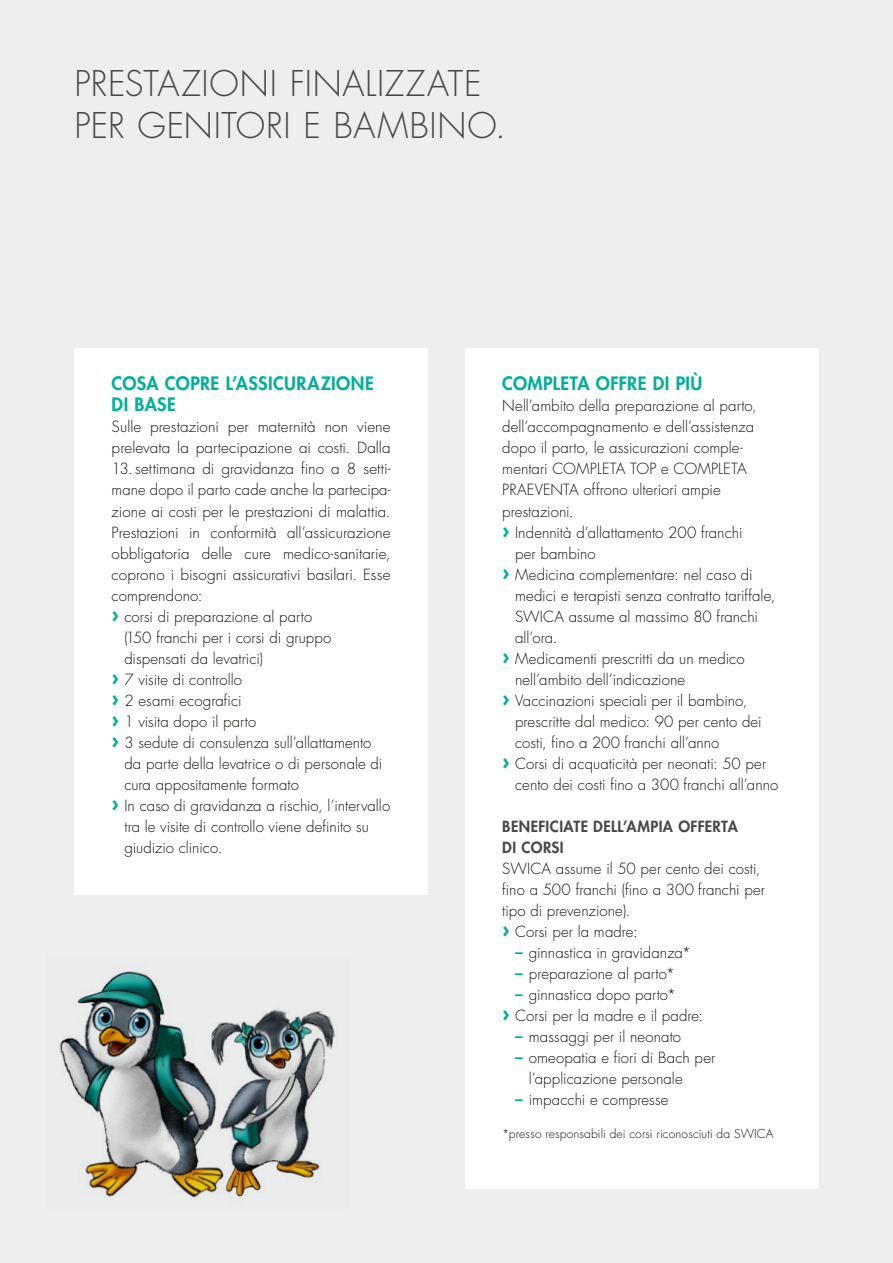
<style>
.page{position:relative;width:893px;height:1263px;background:#edeeee}
.page>*{position:absolute;margin:0;border:0;box-sizing:border-box;transform-origin:0 0}
.t1{font:300 34.5px/42px "Futura Std";letter-spacing:.02em;color:#474847}
.t2{font:800 18px/21px "Futura Std";letter-spacing:.02em;color:#00af9a}
.t3{font:300 15px/21px "Futura Std";letter-spacing:.005em;color:#12120d}
.t4{font:800 15px/21px "Futura Std";letter-spacing:.03em;color:#474847}
.t5{font:300 12px "Futura Std";letter-spacing:.01em;color:#12120d}
.s1{font-weight:700;font-size:21px;color:#00af9a}
.s2{font-weight:800;color:#00af9a}
</style>
<div class="page">
<img style="left:59px;top:971px;width:277px;height:227px">
<div style="left:74px;top:348px;width:354px;height:546px;background:#fff"></div>
<div style="left:465px;top:348px;width:354px;height:840px;background:#fff"></div>
<h1 class="t1" style="left:74px;top:64px;width:433px">PRESTAZIONI FINALIZZATE<br>PER GENITORI E BAMBINO.</h1>
<p class="t2" style="left:112px;top:373px;width:264px">COSA COPRE L’ASSICURAZIONE<br>DI BASE</p>
<p class="t3" style="left:112px;top:417px;width:281px">Sulle prestazioni per maternità non viene</p>
<p class="t3" style="left:112px;top:438px;width:281px">prelevata la partecipazione ai costi. Dalla</p>
<p class="t3" style="left:112px;top:459px;width:281px">13.settimana di gravidanza fino a 8 setti-</p>
<p class="t3" style="left:112px;top:480px;width:281px">mane dopo il parto cade anche la partecipa-</p>
<p class="t3" style="left:112px;top:501px;width:281px">zione ai costi per le prestazioni di malattia.</p>
<p class="t3" style="left:112px;top:522px;width:281px">Prestazioni in conformità all’assicurazione</p>
<p class="t3" style="left:112px;top:543px;width:281px">obbligatoria delle cure medico-sanitarie,</p>
<p class="t3" style="left:112px;top:564px;width:280px">coprono i bisogni assicurativi basilari. Esse</p>
<p class="t3" style="left:112px;top:585px;width:92px">comprendono:</p>
<p class="t3" style="left:112px;top:606px;width:202px"><span class="s1">›</span> corsi di preparazione al parto</p>
<p class="t3" style="left:124px;top:627px;width:209px">(150 franchi per i corsi di gruppo</p>
<p class="t3" style="left:124px;top:648px;width:140px">dispensati da levatrici)</p>
<p class="t3" style="left:112px;top:669px;width:132px"><span class="s1">›</span> 7 visite di controllo</p>
<p class="t3" style="left:112px;top:690px;width:131px"><span class="s1">›</span> 2 esami ecografici</p>
<p class="t3" style="left:112px;top:711px;width:146px"><span class="s1">›</span> 1 visita dopo il parto</p>
<p class="t3" style="left:112px;top:732px;width:261px"><span class="s1">›</span> 3 sedute di consulenza sull’allattamento</p>
<p class="t3" style="left:124px;top:753px;width:260px">da parte della levatrice o di personale di</p>
<p class="t3" style="left:124px;top:774px;width:176px">cura appositamente formato</p>
<p class="t3" style="left:112px;top:795px;width:280px"><span class="s1">›</span> In caso di gravidanza a rischio, l’intervallo</p>
<p class="t3" style="left:124px;top:816px;width:246px">tra le visite di controllo viene definito su</p>
<p class="t3" style="left:124px;top:837px;width:100px">giudizio clinico.</p>
<p class="t2" style="left:502px;top:373px;width:202px">COMPLETA OFFRE DI PIÙ</p>
<p class="t3" style="left:502px;top:396px;width:256px">Nell’ambito della preparazione al parto,</p>
<p class="t3" style="left:502px;top:417px;width:253px">dell’accompagnamento e dell’assistenza</p>
<p class="t3" style="left:502px;top:438px;width:242px">dopo il parto, le assicurazioni comple-</p>
<p class="t3" style="left:502px;top:459px;width:246px">mentari COMPLETA TOP e COMPLETA</p>
<p class="t3" style="left:502px;top:480px;width:220px">PRAEVENTA offrono ulteriori ampie</p>
<p class="t3" style="left:502px;top:501px;width:73px">prestazioni.</p>
<p class="t3" style="left:502px;top:522px;width:242px"><span class="s1">›</span> Indennità d’allattamento 200 franchi</p>
<p class="t3" style="left:515px;top:543px;width:82px">per bambino</p>
<p class="t3" style="left:502px;top:564px;width:252px"><span class="s1">›</span> Medicina complementare: nel caso di</p>
<p class="t3" style="left:515px;top:585px;width:262px">medici e terapisti senza contratto tariffale,</p>
<p class="t3" style="left:515px;top:606px;width:245px">SWICA assume al massimo 80 franchi</p>
<p class="t3" style="left:515px;top:627px;width:44px">all’ora.</p>
<p class="t3" style="left:502px;top:648px;width:244px"><span class="s1">›</span> Medicamenti prescritti da un medico</p>
<p class="t3" style="left:515px;top:669px;width:172px">nell’ambito dell’indicazione</p>
<p class="t3" style="left:502px;top:690px;width:247px"><span class="s1">›</span> Vaccinazioni speciali per il bambino,</p>
<p class="t3" style="left:515px;top:711px;width:248px">prescritte dal medico: 90 per cento dei</p>
<p class="t3" style="left:515px;top:732px;width:206px">costi, fino a 200 franchi all’anno</p>
<p class="t3" style="left:502px;top:753px;width:265px"><span class="s1">›</span> Corsi di acquaticità per neonati: 50 per</p>
<p class="t3" style="left:515px;top:774px;width:265px">cento dei costi fino a 300 franchi all’anno</p>
<p class="t4" style="left:502px;top:815px;width:237px">BENEFICIATE DELL’AMPIA OFFERTA<br>DI CORSI</p>
<p class="t3" style="left:502px;top:858px;width:264px">SWICA assume il 50 per cento dei costi, fino a 500 franchi (fino a 300 franchi per tipo di prevenzione).<br><span class="s1">›</span> Corsi per la madre:</p>
<p class="t3" style="left:515px;top:942px;width:178px"><span class="s2">–</span> ginnastica in gravidanza*</p>
<p class="t3" style="left:515px;top:963px;width:161px"><span class="s2">–</span> preparazione al parto*</p>
<p class="t3" style="left:502px;top:984px;width:202px;text-indent:13px"><span class="s2">–</span> ginnastica dopo parto*<br><span class="s1">›</span> Corsi per la madre e il padre:</p>
<p class="t3" style="left:515px;top:1026px;width:168px"><span class="s2">–</span> massaggi per il neonato</p>
<p class="t3" style="left:529px;top:1047px;width:188px;text-indent:-14px"><span class="s2">–</span> omeopatia e fiori di Bach per l’applicazione personale</p>
<p class="t3" style="left:515px;top:1089px;width:155px"><span class="s2">–</span> impacchi e compresse</p>
<p class="t5" style="left:502px;top:1126px;width:273px">*presso responsabili dei corsi riconosciuti da SWICA</p>
</div>
